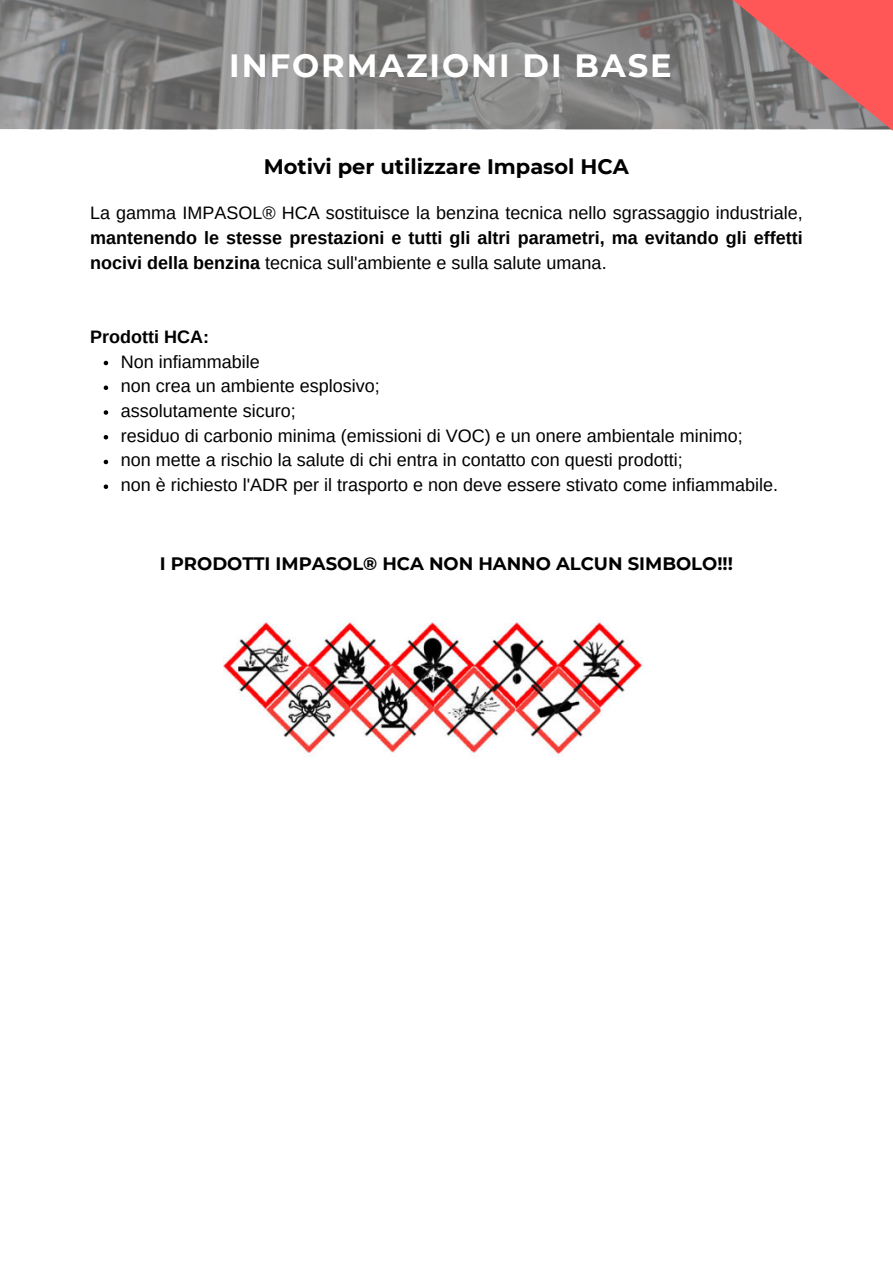
<style>
.page{position:relative;width:893px;height:1264px;background:#fff}
.page>*{position:absolute;margin:0;border:0;box-sizing:border-box;transform-origin:0 0}
.t1{font:700 32.1px "Montserrat";letter-spacing:.06em;color:#fff}
.t2{font:700 21px "Montserrat";color:#000}
.t3{font:18px/24.8px "Arimo";color:#000}
.t4{font:700 18px/24.8px "Arimo";color:#000}
.t5{font:700 18px "Montserrat";color:#000}
.s1{font-weight:400}
</style>
<div class="page">
<img style="left:0;top:0;width:664px;height:129px">
<svg style="left:104px;top:361px;width:4px;height:4px"></svg>
<svg style="left:104px;top:385px;width:4px;height:5px"></svg>
<svg style="left:104px;top:410px;width:4px;height:5px"></svg>
<svg style="left:104px;top:435px;width:4px;height:4px"></svg>
<svg style="left:104px;top:460px;width:4px;height:4px"></svg>
<svg style="left:104px;top:484px;width:4px;height:5px"></svg>
<svg style="left:664px;top:0;width:228px;height:130px;background:#ad7272"></svg>
<img style="left:223px;top:617px;width:421px;height:140px">
<h1 class="t1" style="left:229px;top:42px;width:444px">INFORMAZIONI DI BASE</h1>
<p class="t2" style="left:264px;top:152px;width:366px">Motivi per utilizzare Impasol HCA</p>
<p class="t3" style="left:90px;top:201px;width:714px">La gamma IMPASOL® HCA sostituisce la benzina tecnica nello sgrassaggio industriale,</p>
<p class="t4" style="left:90px;top:225px;width:714px">mantenendo le stesse prestazioni e tutti gli altri parametri, ma evitando gli effetti nocivi della benzina <span class="s1">tecnica sull'ambiente e sulla salute umana.</span></p>
<p class="t4" style="left:90px;top:324px;width:120px">Prodotti HCA:</p>
<p class="t3" style="left:121px;top:349px;width:659px">Non infiammabile<br>non crea un ambiente esplosivo;<br>assolutamente sicuro;<br>residuo di carbonio minima (emissioni di VOC) e un onere ambientale minimo;<br>non mette a rischio la salute di chi entra in contatto con questi prodotti;<br>non è richiesto l'ADR per il trasporto e non deve essere stivato come infiammabile.</p>
<p class="t5" style="left:160px;top:550px;width:574px">I PRODOTTI IMPASOL® HCA NON HANNO ALCUN SIMBOLO!!!</p>
</div>
